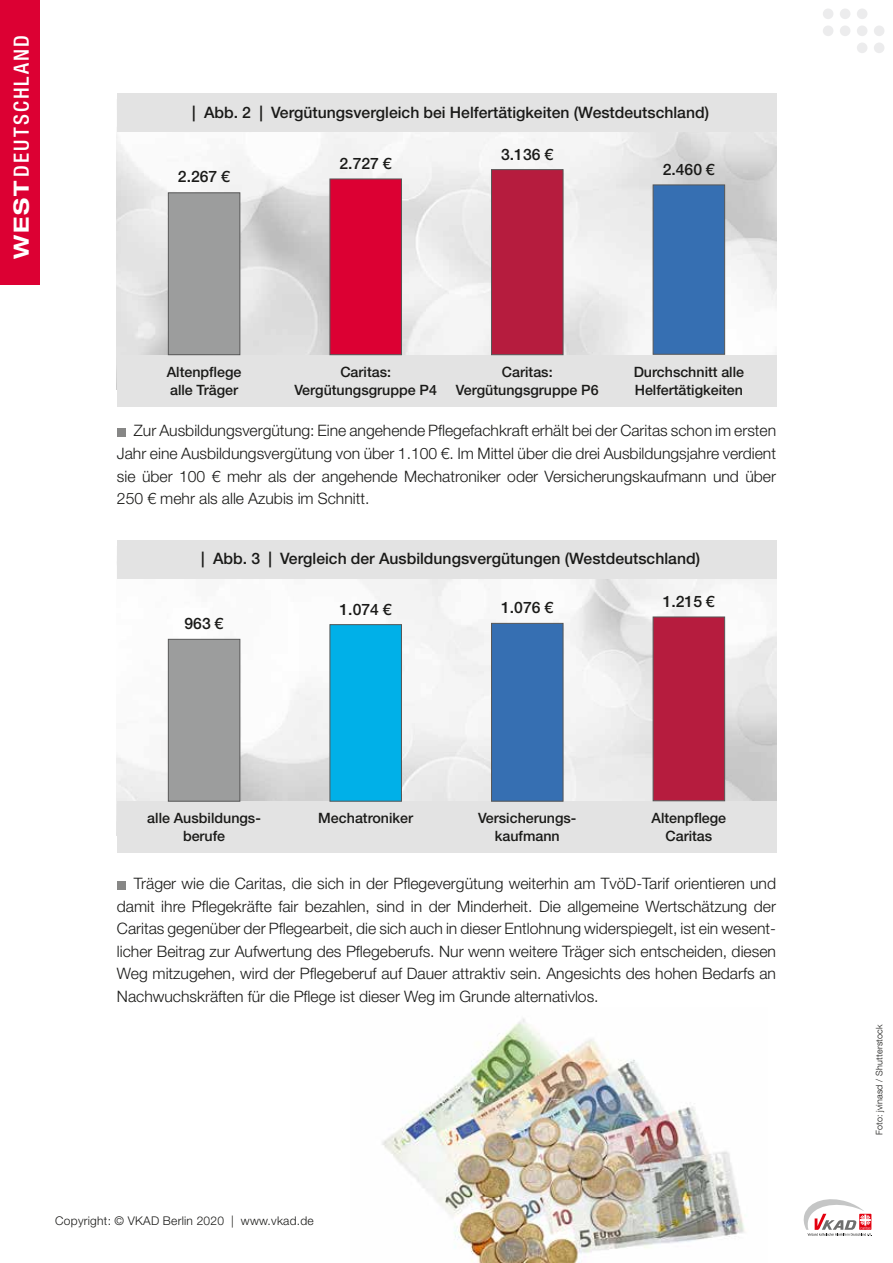
<style>
.page{position:relative;width:893px;height:1263px;background:#fff}
.page>*{position:absolute;margin:0;border:0;box-sizing:border-box;transform-origin:0 0}
.t1{font:500 condensed 21px "Helvetica Neue LT Std";letter-spacing:.1em;color:#fff}
.t2{font:300 15.75px/22.5px "Helvetica Neue LT Std";color:#1a1a18;text-align:justify}
.t3{font:500 15.75px "Helvetica Neue LT Std";color:#1a1a18}
.t4{font:500 14.25px/18px "Helvetica Neue LT Std";color:#1a1a18;text-align:center}
.t5{font:300 12px "Helvetica Neue LT Std";letter-spacing:.02em;color:#1a1a18}
.t6{font:300 9px "Helvetica Neue LT Com";letter-spacing:.02em;color:#1a1a18}
.s1{font-weight:700;font-stretch:expanded}
</style>
<div class="page">
<div style="left:840px;top:9px;width:10px;height:10px;background:#ececed;border-radius:50%"></div>
<div style="left:823px;top:9px;width:10px;height:10px;background:#ececed;border-radius:50%"></div>
<div style="left:840px;top:26px;width:10px;height:10px;background:#ececed;border-radius:50%"></div>
<div style="left:823px;top:26px;width:10px;height:10px;background:#ececed;border-radius:50%"></div>
<div style="left:857px;top:9px;width:10px;height:10px;background:#ececed;border-radius:50%"></div>
<div style="left:857px;top:26px;width:10px;height:10px;background:#ececed;border-radius:50%"></div>
<div style="left:857px;top:43px;width:10px;height:10px;background:#ececed;border-radius:50%"></div>
<div style="left:874px;top:26px;width:10px;height:10px;background:#ececed;border-radius:50%"></div>
<div style="left:874px;top:43px;width:10px;height:10px;background:#ececed;border-radius:50%"></div>
<svg style="left:804px;top:1199px;width:68px;height:37px"></svg>
<div style="left:0;top:0;width:40px;height:285px;background:#dc0033"></div>
<img style="left:382px;top:1018px;width:363px;height:245px">
<div style="left:117px;top:428px;width:8px;height:8px;background:#878786"></div>
<div style="left:117px;top:881px;width:8px;height:8px;background:#878786"></div>
<img style="left:117px;top:132px;width:659px;height:223px">
<div style="left:117px;top:355px;width:659px;height:51px;background:#e3e3e3"></div>
<div style="left:168px;top:192px;width:72px;height:163px;background:#9c9d9d;border:1px solid #565656"></div>
<div style="left:330px;top:179px;width:72px;height:176px;background:#dc0033;border:1px solid #565656"></div>
<div style="left:491px;top:169px;width:72px;height:186px;background:#b61c3e;border:1px solid #565656"></div>
<div style="left:117px;top:94px;width:659px;height:38px;background:#e3e3e3"></div>
<div style="left:653px;top:185px;width:72px;height:170px;background:#366fb2;border:1px solid #565656"></div>
<img style="left:117px;top:578px;width:659px;height:223px">
<div style="left:117px;top:801px;width:659px;height:52px;background:#e3e3e3"></div>
<div style="left:168px;top:639px;width:72px;height:162px;background:#9c9d9d;border:1px solid #565656"></div>
<div style="left:491px;top:623px;width:72px;height:178px;background:#366fb2;border:1px solid #565656"></div>
<div style="left:330px;top:624px;width:72px;height:177px;background:#00b0e8;border:1px solid #565656"></div>
<div style="left:117px;top:540px;width:659px;height:38px;background:#e3e3e3"></div>
<div style="left:653px;top:617px;width:72px;height:184px;background:#b61c3e;border:1px solid #565656"></div>
<h1 class="t1" style="left:9px;top:259px;width:226px;rotate:-90deg"><span class="s1">WEST</span>DEUTSCHLAND</h1>
<p class="t3" style="left:192px;top:103px;width:518px">| Abb. 2 | Vergütungsvergleich bei Helfertätigkeiten (Westdeutschland)</p>
<p class="t3" style="left:178px;top:167px;width:54px">2.267 €</p>
<p class="t3" style="left:340px;top:154px;width:54px">2.727 €</p>
<p class="t3" style="left:501px;top:145px;width:54px">3.136 €</p>
<p class="t3" style="left:663px;top:160px;width:54px">2.460 €</p>
<p class="t4" style="left:167px;top:363px;width:76px;text-align:left">Altenpflege alle Träger</p>
<p class="t4" style="left:294px;top:363px;width:144px">Caritas:<br>Vergütungsgruppe P4</p>
<p class="t4" style="left:456px;top:363px;width:144px">Caritas:<br>Vergütungsgruppe P6</p>
<p class="t4" style="left:634px;top:362px;width:112px;text-align:left">Durchschnitt alle<br>Helfertätigkeiten</p>
<p class="t2" style="left:117px;top:419px;width:661px;text-indent:17px">Zur Ausbildungsvergütung: Eine angehende Pflegefachkraft erhält bei der Caritas schon im ersten Jahr eine Ausbildungsvergütung von über 1.100 €. Im Mittel über die drei Ausbildungsjahre verdient sie über 100 € mehr als der angehende Mechatroniker oder Versicherungskaufmann und über 250 € mehr als alle Azubis im Schnitt.</p>
<p class="t3" style="left:201px;top:549px;width:500px">| Abb. 3 | Vergleich der Ausbildungsvergütungen (Westdeutschland)</p>
<p class="t3" style="left:663px;top:592px;width:54px">1.215 €</p>
<p class="t3" style="left:501px;top:598px;width:54px">1.076 €</p>
<p class="t3" style="left:340px;top:600px;width:54px">1.074 €</p>
<p class="t3" style="left:185px;top:614px;width:41px">963 €</p>
<p class="t4" style="left:147px;top:809px;width:115px">alle Ausbildungs&shy;berufe</p>
<p class="t4" style="left:318px;top:809px;width:96px">Mechatroniker</p>
<p class="t4" style="left:478px;top:809px;width:99px">Versicherungs&shy;kaufmann</p>
<p class="t4" style="left:651px;top:809px;width:76px">Altenpflege<br>Caritas</p>
<p class="t2" style="left:117px;top:872px;width:661px;text-indent:17px">Träger wie die Caritas, die sich in der Pflegevergütung weiterhin am TvöD-Tarif orientieren und damit ihre Pflegekräfte fair bezahlen, sind in der Minderheit. Die allgemeine Wertschätzung der Caritas gegenüber der Pflegearbeit, die sich auch in dieser Entlohnung widerspiegelt, ist ein wesent&shy;licher Beitrag zur Aufwertung des Pflegeberufs. Nur wenn weitere Träger sich entscheiden, diesen Weg mitzugehen, wird der Pflegeberuf auf Dauer attraktiv sein. Angesichts des hohen Bedarfs an Nachwuchskräften für die Pflege ist dieser Weg im Grunde alternativlos.</p>
<p class="t5" style="left:55px;top:1213px;width:260px">Copyright: © VKAD Berlin 2020 | www.vkad.de</p>
<p class="t6" style="left:874px;top:1135px;width:112px;rotate:-90deg">Foto: jvinasd / Shutterstock</p>
</div>
